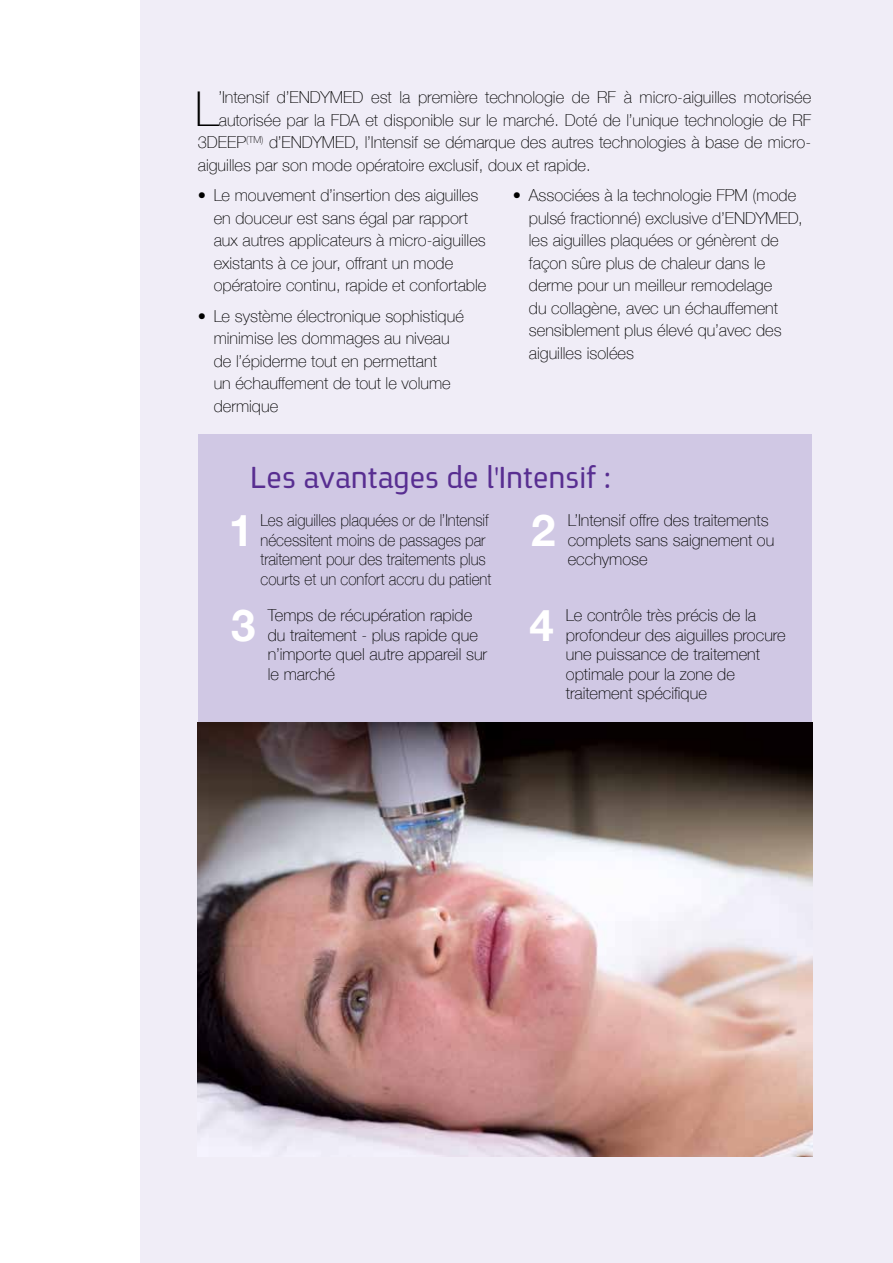
<style>
.page{position:relative;width:893px;height:1263px;background:#fff}
.page>*{position:absolute;margin:0;border:0;box-sizing:border-box;transform-origin:0 0}
.t1{font:100 48px "Helvetica Neue";color:#000}
.t2{font:700 43.8px "Helvetica Neue";color:#fff}
.t3{font:33px "En Spoiler";color:#582e91}
.t4{font:100 16.5px/22.5px "Helvetica Neue";color:#000}
.t5{font:100 16.5px/19.5px "Helvetica Neue";color:#000;scale:.92 1}
.t6{font:100 9.6px "Helvetica Neue";color:#000}
</style>
<div class="page">
<div style="left:140px;top:0;width:753px;height:1263px;background:#f0edf7"></div>
<div style="left:198px;top:435px;width:613px;height:289px;background:#d0c8e4"></div>
<img style="left:198px;top:723px;width:614px;height:433px">
<p class="t4" style="left:418px;top:86px;width:61px">première</p>
<p class="t4" style="left:624px;top:86px;width:10px">à</p>
<p class="t4" style="left:744px;top:86px;width:69px">motorisée</p>
<p class="t4" style="left:219px;top:86px;width:52px">’Intensif</p>
<h1 class="t1" style="left:195px;top:72px;width:26px">L</h1>
<p class="t4" style="left:277px;top:86px;width:88px">’d ENDYMED</p>
<p class="t4" style="left:399px;top:86px;width:13px">la</p>
<p class="t4" style="left:485px;top:86px;width:80px">technologie</p>
<p class="t4" style="left:572px;top:86px;width:19px">de</p>
<p class="t4" style="left:597px;top:86px;width:20px">RF</p>
<p class="t4" style="left:640px;top:86px;width:98px">micro-aiguilles</p>
<p class="t4" style="left:371px;top:86px;width:22px">est</p>
<p class="t4" style="left:219px;top:108px;width:594px">autorisée par la FDA et disponible sur le marché. Doté de ’l unique technologie de RF</p>
<p class="t4" style="left:198px;top:153px;width:394px">aiguilles par son mode opératoire exclusif, doux et rapide.</p>
<p class="t6" style="left:246px;top:132px;width:17px">(TM</p>
<p class="t4" style="left:261px;top:131px;width:551px">’ d<sup>)</sup> ENDYMED ’l, Intensif se démarque des autres technologies à base de micro-</p>
<p class="t4" style="left:198px;top:131px;width:50px">3DEEP</p>
<p class="t4" style="left:198px;top:183px;width:10px">•</p>
<p class="t4" style="left:198px;top:304px;width:10px">•</p>
<p class="t4" style="left:214px;top:183px;width:266px">Le mouvement ’d insertion des aiguilles</p>
<p class="t4" style="left:214px;top:206px;width:274px">en douceur est sans égal par rapport aux autres applicateurs à micro-aiguilles existants à ce jour, offrant un mode opératoire continu, rapide et confortable</p>
<p class="t4" style="left:214px;top:304px;width:252px">Le système électronique sophistiqué</p>
<p class="t4" style="left:214px;top:326px;width:239px">minimise les dommages au niveau de ’l épiderme tout en permettant un échauffement de tout le volume dermique</p>
<p class="t4" style="left:513px;top:183px;width:10px">•</p>
<p class="t4" style="left:529px;top:183px;width:269px">Associées laà technologie FPM (mode</p>
<p class="t4" style="left:529px;top:206px;width:275px">pulsé fractionné) exclusive ’d ENDYMED, les aiguilles plaquées or génèrent de façon sûre plus de chaleur dans le derme pour un meilleur remodelage<br>du collagène, avec un échauffement sensiblement plus élevé qu’avec des aiguilles isolées</p>
<h3 class="t3" style="left:250px;top:454px;width:363px">Les avantages de ’lIntensif :</h3>
<p class="t5" style="left:260px;top:510px;width:250px">Les aiguilles plaquées or de ’l Intensif</p>
<p class="t4" style="left:568px;top:508px;width:202px">’L Intensif offre des traitements</p>
<h2 class="t2" style="left:531px;top:496px;width:26px">2</h2>
<h2 class="t2" style="left:229px;top:496px;width:26px">1</h2>
<p class="t5" style="left:260px;top:529px;width:252px">nécessitent moins de passages par traitement pour des traitements plus courts et un confort accru du patient</p>
<p class="t4" style="left:568px;top:529px;width:208px;line-height:19.5px">complets sans saignement ou ecchymose</p>
<h2 class="t2" style="left:231px;top:591px;width:26px">3</h2>
<p class="t4" style="left:268px;top:603px;width:206px">Temps de récupération rapide</p>
<p class="t4" style="left:268px;top:624px;width:221px;line-height:19.5px">du traitement - plus rapide que<br>’n importe quel autre appareil sur le marché</p>
<h2 class="t2" style="left:529px;top:591px;width:26px">4</h2>
<p class="t4" style="left:566px;top:603px;width:192px">Le contrôle très précis de la</p>
<p class="t4" style="left:566px;top:624px;width:221px;line-height:19.5px">profondeur des aiguilles procure une puissance de traitement optimale pour la zone de traitement spécifique</p>
</div>
